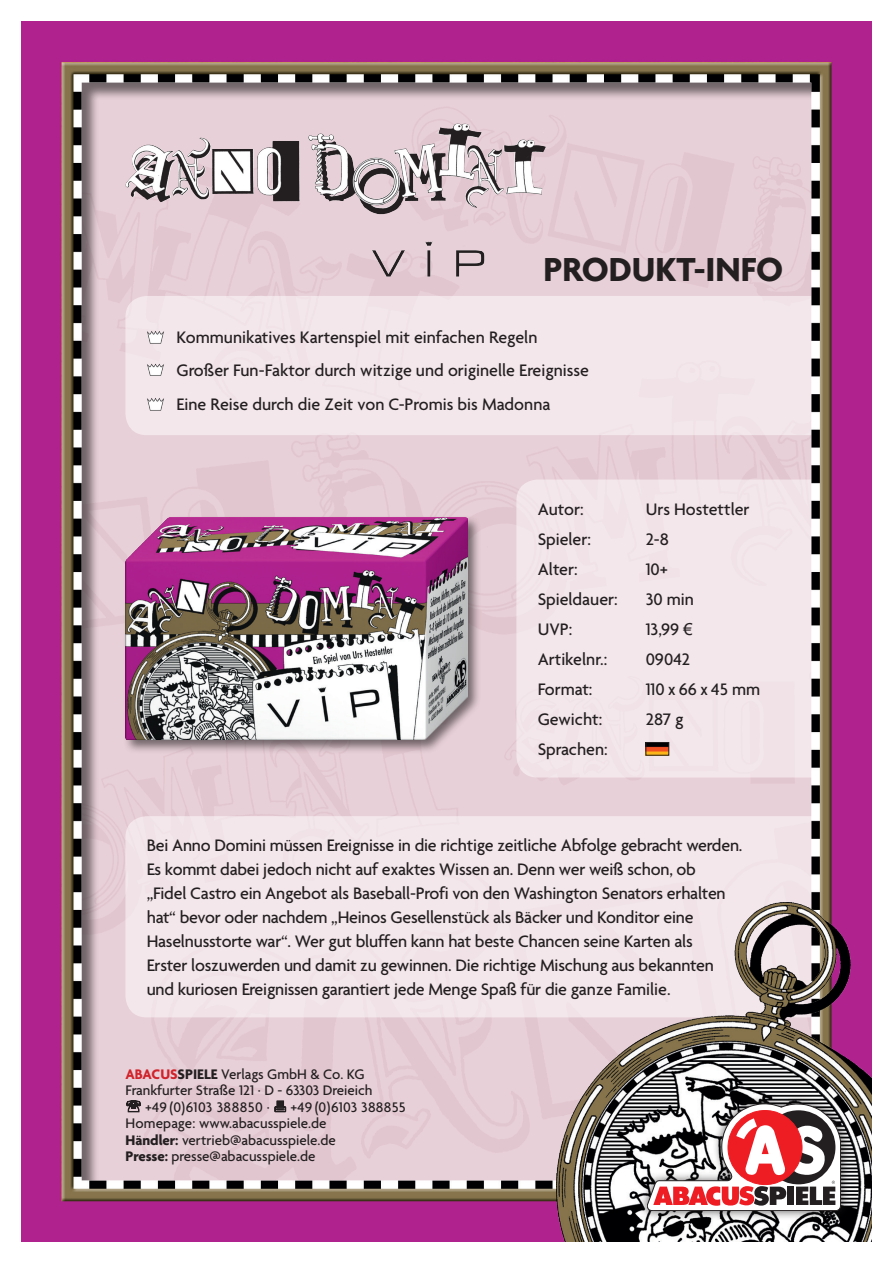
<style>
.page{position:relative;width:893px;height:1263px;background:#fff}
.page>*{position:absolute;margin:0;border:0;box-sizing:border-box;transform-origin:0 0}
.t1{font:700 36px "Agenda";color:#231f20}
.t2{font:500 18px/24px "Agenda";letter-spacing:-.01em;color:#231f20}
.t3{font:500 15px/16.5px "Agenda";color:#231f20}
.t4{font:500 15px "Agenda";letter-spacing:.03em;color:#231f20}
.s1{font-family:"Arial";font-weight:400;font-size:16.5px}
.s2{font-weight:700;color:#d1232a}
.s3{font-weight:700}
</style>
<div class="page">
<div style="left:23px;top:23px;width:849px;height:1219px;background:#231f20;opacity:.6"></div>
<img style="left:438px;top:119px;width:34px;height:23px">
<img style="left:557px;top:903px;width:315px;height:339px">
<div style="left:123px;top:515px;width:359px;height:239px;background:#231f20;opacity:.6"></div>
<img style="left:125px;top:518px;width:342px;height:221px">
<img style="left:333px;top:221px;width:177px;height:73px">
<div style="left:638px;top:1094px;width:212px;height:126px;background:#231f20;opacity:.75"></div>
<svg style="left:647px;top:1103px;width:194px;height:108px"></svg>
<svg style="left:126px;top:1100px;width:15px;height:12px"></svg>
<svg style="left:275px;top:1101px;width:11px;height:11px"></svg>
<h1 class="t1" style="left:543px;top:248px;width:241px">PRODUKT-INFO</h1>
<p class="t2" style="left:176px;top:320px;width:414px;line-height:33.6px">Kommunikatives Kartenspiel mit einfachen Regeln<br>Großer Fun-Faktor durch witzige und originelle Ereignisse<br>Eine Reise durch die Zeit von C-Promis bis Madonna</p>
<p class="t2" style="left:538px;top:496px;width:47px">Autor:</p>
<p class="t2" style="left:646px;top:496px;width:105px">Urs Hostettler</p>
<p class="t2" style="left:538px;top:526px;width:55px">Spieler:</p>
<p class="t2" style="left:646px;top:526px;width:25px">2-8</p>
<p class="t2" style="left:538px;top:556px;width:41px">Alter:</p>
<p class="t2" style="left:646px;top:556px;width:24px">10+</p>
<p class="t2" style="left:538px;top:587px;width:82px">Spieldauer:</p>
<p class="t2" style="left:646px;top:587px;width:50px">30 min</p>
<p class="t2" style="left:538px;top:617px;width:36px">UVP:</p>
<p class="t2" style="left:646px;top:617px;width:49px">13,99 <span class="s1">€</span></p>
<p class="t2" style="left:538px;top:647px;width:71px">Artikelnr.:</p>
<p class="t2" style="left:646px;top:647px;width:46px">09042</p>
<p class="t2" style="left:538px;top:677px;width:56px">Format:</p>
<p class="t2" style="left:646px;top:677px;width:116px">110 x 66 x 45 mm</p>
<p class="t2" style="left:538px;top:707px;width:66px">Gewicht:</p>
<p class="t2" style="left:646px;top:707px;width:39px">287 g</p>
<p class="t2" style="left:538px;top:737px;width:72px">Sprachen:</p>
<p class="t2" style="left:147px;top:833px;width:597px">Bei Anno Domini müssen Ereignisse in die richtige zeitliche Abfolge gebracht werden.<br>Es kommt dabei jedoch nicht auf exaktes Wissen an. Denn wer weiß schon, ob<br>„Fidel Castro ein Angebot als Baseball-Profi von den Washington Senators erhalten hat“ bevor oder nachdem „Heinos Gesellenstück als Bäcker und Konditor eine Haselnusstorte war“. Wer gut bluffen kann hat beste Chancen seine Karten als<br>Erster loszuwerden und damit zu gewinnen. Die richtige Mischung aus bekannten und kuriosen Ereignissen garantiert jede Menge Spaß für die ganze Familie.</p>
<p class="t3" style="left:125px;top:1065px;width:241px"><span class="s2">ABACUS</span><span class="s3">SPIELE</span> Verlags GmbH &amp; Co. KG</p>
<p class="t3" style="left:125px;top:1082px;width:249px">Frankfurter Straße 121 · D - 63303 Dreieich</p>
<p class="t4" style="left:145px;top:1098px;width:126px">+49 (0)6103 388850 ·</p>
<p class="t3" style="left:125px;top:1098px;width:282px;text-indent:165px">+49 (0)6103 388855<br>Homepage: www.abacusspiele.de<br><span class="s3">Händler:</span> vertrieb@abacusspiele.de<br><span class="s3">Presse:</span> presse@abacusspiele.de</p>
</div>
